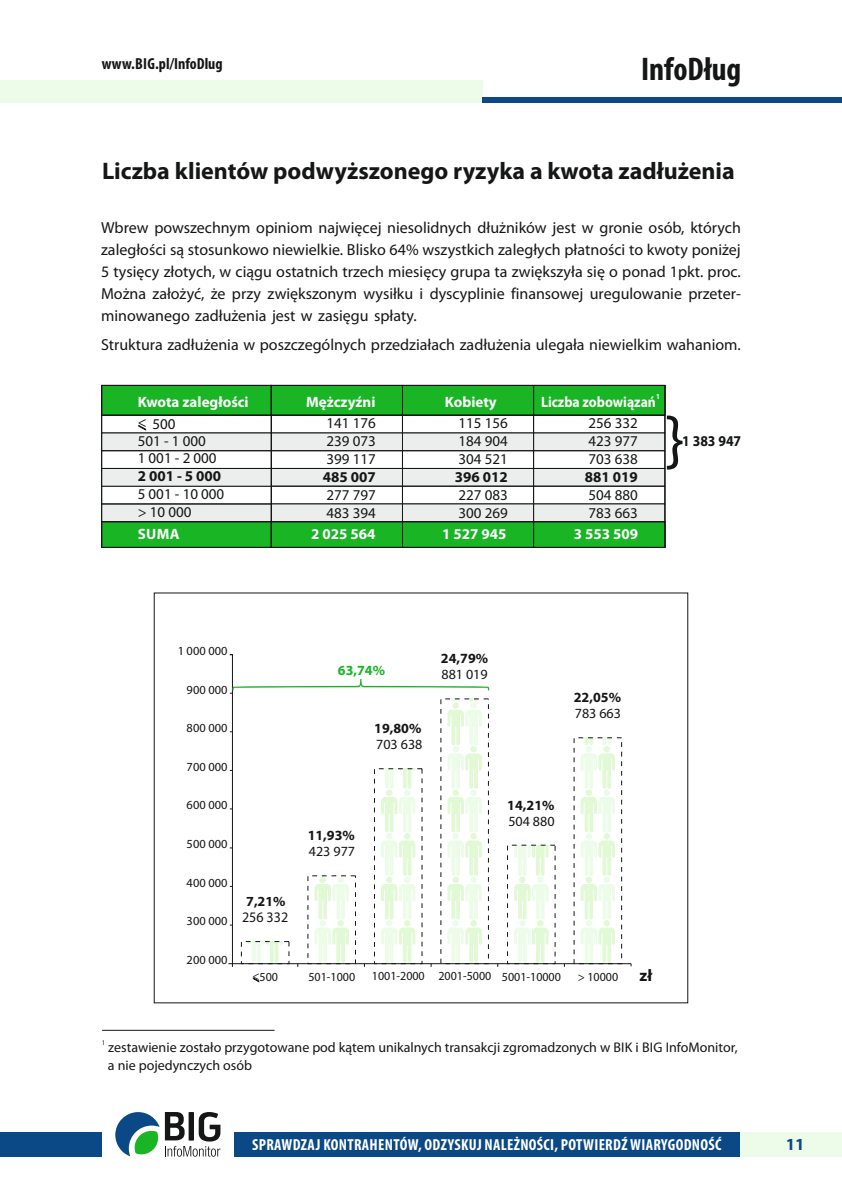
<style>
.page{position:relative;width:842px;height:1191px;background:#fff}
.page>*{position:absolute;margin:0;border:0;box-sizing:border-box;transform-origin:0 0}
.t1{font:67.6px "Myriad Pro";color:#151616}
.t2{font:700 condensed 32.8px "Myriad Pro";color:#151616}
.t3{font:700 24px "Myriad Pro";color:#151616}
.t4{font:700 17px "Myriad Pro";color:#0b4986}
.t5{font:700 16.8px "Myriad Pro";color:#151616}
.t6{font:16px/22.2px "Myriad Pro";color:#151616;text-align:justify}
.t7{font:700 condensed 16px "Myriad Pro";letter-spacing:.02em;color:#fff}
.t8{font:700 condensed 16px "Myriad Pro";color:#151616}
.t9{font:15px/17.8px "Myriad Pro";color:#151616}
.t10{font:700 15px "Myriad Pro";color:#fff}
.t11{font:700 15px "Myriad Pro";color:#151616}
.t12{font:700 15px "Myriad Pro";color:#fff;scale:.91 1}
.t13{font:700 15px "Myriad Pro";color:#151616;scale:.92 1}
.t14{font:14.6px "Myriad Pro";color:#151616;scale:.96 1}
.t15{font:14px/17.6px "Myriad Pro";color:#151616}
.t16{font:700 14px "Myriad Pro";color:#151616}
.t17{font:700 14px "Myriad Pro";color:#19b525}
.t18{font:12.4px "Myriad Pro";color:#151616}
.t19{font:700 7.6px "Myriad Pro";color:#fff;scale:.91 1}
.t20{font:7px "Myriad Pro";color:#151616}
</style>
<div class="page">
<div style="left:0;top:80px;width:482px;height:22px;background:#edfce8"></div>
<div style="left:482px;top:97px;width:360px;height:5px;background:#0b4986"></div>
<div style="left:0;top:1132px;width:740px;height:24px;background:#0b4986"></div>
<div style="left:102px;top:1106px;width:132px;height:61px;background:#fff"></div>
<svg style="left:115px;top:1112px;width:105px;height:44px"></svg>
<div style="left:740px;top:1132px;width:102px;height:24px;background:#edfce8"></div>
<hr style="left:102px;top:1030px;width:173px;height:1px;background:#151616">
<div style="left:103px;top:387px;width:561px;height:27px;background:#19b525"></div>
<div style="left:533px;top:486px;width:132px;height:18px;border:1px solid #151616"></div>
<div style="left:101px;top:486px;width:171px;height:18px;border:1px solid #151616"></div>
<div style="left:402px;top:486px;width:132px;height:18px;border:1px solid #151616"></div>
<svg style="left:103px;top:468px;width:561px;height:18px;background:#dcdddd"></svg>
<div style="left:271px;top:486px;width:132px;height:18px;border:1px solid #151616"></div>
<div style="left:271px;top:450px;width:132px;height:19px;border:1px solid #151616"></div>
<svg style="left:103px;top:503px;width:561px;height:43px;background:#6ec575"></svg>
<div style="left:101px;top:385px;width:171px;height:31px;border:1px solid #151616"></div>
<div style="left:101px;top:521px;width:171px;height:27px;border:1px solid #151616"></div>
<div style="left:271px;top:385px;width:395px;height:31px;border:1px solid #151616"></div>
<div style="left:271px;top:521px;width:395px;height:27px;border:1px solid #151616"></div>
<svg style="left:101px;top:425px;width:564px;height:26px"></svg>
<hr style="left:228px;top:963px;width:403px;height:1px;background:#151616">
<svg style="left:253px;top:977px;width:6px;height:5px"></svg>
<svg style="left:514px;top:847px;width:34px;height:115px"></svg>
<div style="left:507px;top:845px;width:48px;height:119px;border:1px dashed #151616"></div>
<svg style="left:581px;top:739px;width:34px;height:223px"></svg>
<svg style="left:229px;top:654px;width:260px;height:313px"></svg>
<p class="t8" style="left:102px;top:57px;width:122px">www.BIG.pl/InfoDlug</p>
<h2 class="t2" style="left:641px;top:55px;width:102px">InfoDług</h2>
<h3 class="t3" style="left:102px;top:161px;width:634px">Liczba klientów podwyższonego ryzyka a kwota zadłużenia</h3>
<p class="t6" style="left:101px;top:218px;width:641px">Wbrew powszechnym opiniom najwięcej niesolidnych dłużników jest w gronie osób, których zaległości są stosunkowo niewielkie. Blisko 64% wszystkich zaległych płatności to kwoty poniżej 5 tysięcy złotych, w ciągu ostatnich trzech miesięcy grupa ta zwiększyła się o ponad 1pkt. proc.<br>Można założyć, że przy zwiększonym wysiłku i dyscyplinie finansowej uregulowanie przeter&shy;minowanego zadłużenia jest w zasięgu spłaty.</p>
<p class="t6" style="left:101px;top:335px;width:641px">Struktura zadłużenia w poszczególnych przedziałach zadłużenia ulegała niewielkim wahaniom.</p>
<p class="t10" style="left:138px;top:395px;width:112px">Kwota zaległości</p>
<p class="t19" style="left:656px;top:393px;width:6px">1</p>
<p class="t10" style="left:445px;top:395px;width:53px">Kobiety</p>
<p class="t12" style="left:541px;top:395px;width:128px">Liczba zobowiązań</p>
<p class="t10" style="left:306px;top:395px;width:71px">Mężczyźni</p>
<p class="t9" style="left:138px;top:416px;width:80px">&lt; 500<br>501 - 1 000<br>1 001 - 2 000</p>
<p class="t11" style="left:138px;top:470px;width:85px">2 001 - 5 000</p>
<p class="t9" style="left:138px;top:486px;width:88px">5 001 - 10 000 &gt; 10 000</p>
<p class="t10" style="left:138px;top:528px;width:43px">SUMA</p>
<p class="t9" style="left:326px;top:415px;width:51px;text-align:justify">141 176<br>239 073<br>399 117</p>
<p class="t11" style="left:323px;top:471px;width:54px">485 007</p>
<p class="t9" style="left:326px;top:487px;width:51px">277 797<br>483 394</p>
<p class="t10" style="left:311px;top:528px;width:66px">2 025 564</p>
<p class="t9" style="left:459px;top:415px;width:51px;text-align:justify">115 156<br>184 904<br>304 521</p>
<p class="t11" style="left:455px;top:471px;width:54px">396 012</p>
<p class="t9" style="left:459px;top:487px;width:51px">227 083<br>300 269</p>
<p class="t10" style="left:442px;top:528px;width:66px">1 527 945</p>
<p class="t9" style="left:589px;top:415px;width:51px;text-align:justify">256 332<br>423 977<br>703 638</p>
<p class="t11" style="left:585px;top:471px;width:54px">881 019</p>
<p class="t9" style="left:589px;top:487px;width:51px">504 880<br>783 663</p>
<p class="t10" style="left:574px;top:528px;width:66px">3 553 509</p>
<h1 class="t1" style="left:665px;top:411px;width:21px">}</h1>
<p class="t13" style="left:682px;top:435px;width:66px">1 383 947</p>
<p class="t18" style="left:178px;top:646px;width:51px">1 000 000</p>
<p class="t18" style="left:187px;top:684px;width:42px">900 000</p>
<p class="t18" style="left:187px;top:723px;width:42px">800 000</p>
<p class="t18" style="left:187px;top:761px;width:42px">700 000</p>
<p class="t18" style="left:187px;top:800px;width:42px">600 000</p>
<p class="t18" style="left:187px;top:838px;width:42px">500 000</p>
<p class="t18" style="left:187px;top:877px;width:42px">400 000</p>
<p class="t18" style="left:187px;top:916px;width:42px">300 000</p>
<p class="t18" style="left:187px;top:954px;width:42px">200 000</p>
<p class="t16" style="left:246px;top:895px;width:41px">7,21%</p>
<p class="t14" style="left:242px;top:911px;width:50px">256 332</p>
<p class="t17" style="left:338px;top:664px;width:49px">63,74%</p>
<p class="t16" style="left:374px;top:723px;width:49px">19,80%</p>
<p class="t15" style="left:376px;top:737px;width:48px">703 638</p>
<p class="t16" style="left:441px;top:652px;width:49px">24,79%</p>
<p class="t15" style="left:441px;top:666px;width:48px">881 019</p>
<p class="t16" style="left:308px;top:830px;width:49px">11,93%</p>
<p class="t15" style="left:309px;top:844px;width:48px">423 977</p>
<p class="t16" style="left:574px;top:691px;width:49px">22,05%</p>
<p class="t15" style="left:575px;top:705px;width:48px">783 663</p>
<p class="t16" style="left:507px;top:799px;width:49px">14,21%</p>
<p class="t15" style="left:508px;top:813px;width:48px">504 880</p>
<p class="t18" style="left:252px;top:971px;width:27px">&lt;500</p>
<p class="t18" style="left:372px;top:971px;width:54px">1001-2000</p>
<p class="t18" style="left:502px;top:971px;width:61px">5001-10000</p>
<p class="t18" style="left:308px;top:971px;width:48px">501-1000</p>
<p class="t18" style="left:438px;top:971px;width:54px">2001-5000</p>
<p class="t18" style="left:578px;top:971px;width:42px">&gt; 10000</p>
<p class="t5" style="left:640px;top:968px;width:14px">zł</p>
<p class="t20" style="left:102px;top:1040px;width:5px">1</p>
<p class="t15" style="left:108px;top:1040px;width:631px">zestawienie zostało przygotowane pod kątem unikalnych transakcji zgromadzonych w BIK i BIG InfoMonitor, a nie pojedynczych osób</p>
<p class="t7" style="left:252px;top:1138px;width:471px">SPRAWDZAJ KONTRAHENTÓW, ODZYSKUJ NALEŻNOŚCI, POTWIERDŹ WIARYGODNOŚĆ</p>
<p class="t4" style="left:786px;top:1137px;width:20px">11</p>
</div>
